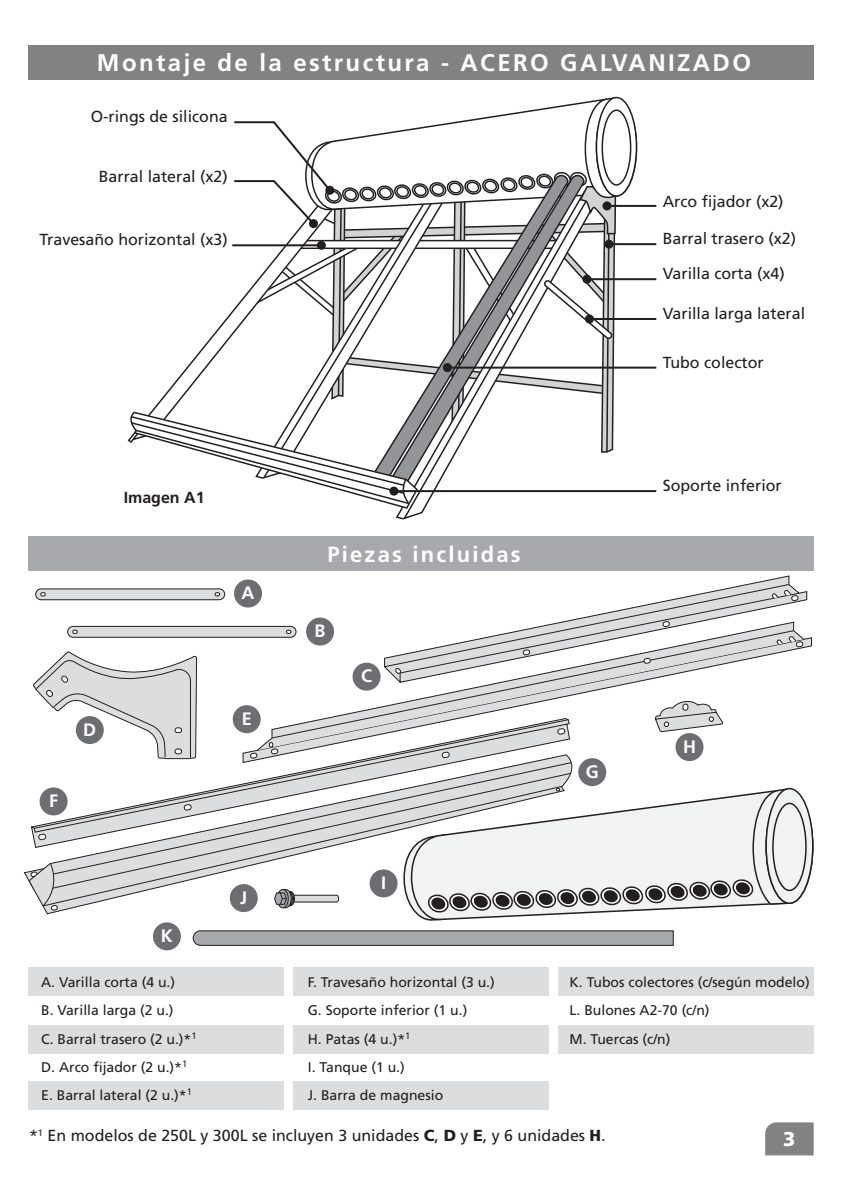
<style>
.page{position:relative;width:842px;height:1191px;background:#fff}
.page>*{position:absolute;margin:0;border:0;box-sizing:border-box;transform-origin:0 0}
.t1{font:700 24px "Frutiger LT Std";letter-spacing:.1em;color:#fff}
.t2{font:700 22px "Frutiger LT Std";letter-spacing:.1em;color:#fff}
.t3{font:900 20px "Frutiger LT Std";color:#fff}
.t4{font:700 18px "Frutiger LT Std";color:#fff}
.t5{font:16px "Frutiger LT Std";color:#231f20}
.t6{font:700 16px "Frutiger LT Std";color:#231f20}
.t7{font:14px/28px "Frutiger LT Std";color:#231f20}
.s1{font-weight:900}
</style>
<div class="page">
<svg style="left:765px;top:1122px;width:49px;height:33px"></svg>
<div style="left:28px;top:46px;width:786px;height:34px;background:#808284"></div>
<div style="left:28px;top:536px;width:786px;height:34px;background:#a7a9ac"></div>
<div style="left:596px;top:97px;width:41px;height:100px;border:2px solid #231f20;border-radius:50%"></div>
<div style="left:601px;top:109px;width:30px;height:77px;border:2px solid #231f20;border-radius:50%"></div>
<hr style="left:607px;top:205px;width:49px;height:2px;background:#231f20">
<hr style="left:587px;top:278px;width:69px;height:2px;background:#231f20">
<hr style="left:609px;top:243px;width:47px;height:2px;background:#231f20">
<hr style="left:589px;top:318px;width:67px;height:2px;background:#231f20">
<svg style="left:127px;top:96px;width:490px;height:414px"></svg>
<hr style="left:447px;top:367px;width:209px;height:2px;background:#231f20">
<div style="left:443px;top:363px;width:9px;height:9px;background:#231f20;border-radius:50%"></div>
<hr style="left:394px;top:490px;width:262px;height:2px;background:#231f20">
<div style="left:389px;top:486px;width:9px;height:9px;background:#231f20;border-radius:50%"></div>
<div style="left:28px;top:967px;width:255px;height:29px;background:#dcddde"></div>
<div style="left:293px;top:967px;width:255px;height:29px;background:#dcddde"></div>
<svg style="left:33px;top:651px;width:165px;height:66px"></svg>
<svg style="left:752px;top:575px;width:56px;height:26px"></svg>
<svg style="left:294px;top:630px;width:407px;height:109px"></svg>
<svg style="left:383px;top:583px;width:421px;height:92px"></svg>
<div style="left:36px;top:589px;width:189px;height:11px;background:#dcddde;border-radius:5px"></div>
<div style="left:35px;top:588px;width:190px;height:12px;border:1px solid #231f20;border-radius:5px"></div>
<svg style="left:40px;top:592px;width:6px;height:4px"></svg>
<svg style="left:215px;top:592px;width:5px;height:4px"></svg>
<div style="left:68px;top:626px;width:228px;height:11px;background:#dcddde;border-radius:5px"></div>
<div style="left:67px;top:626px;width:229px;height:12px;border:1px solid #231f20;border-radius:5px"></div>
<svg style="left:72px;top:629px;width:6px;height:5px"></svg>
<svg style="left:286px;top:629px;width:5px;height:5px"></svg>
<svg style="left:75px;top:718px;width:494px;height:37px"></svg>
<svg style="left:654px;top:701px;width:70px;height:31px"></svg>
<div style="left:76px;top:716px;width:28px;height:28px;background:#6d6e71;border-radius:50%"></div>
<div style="left:234px;top:579px;width:28px;height:28px;background:#6d6e71;border-radius:50%"></div>
<div style="left:306px;top:617px;width:28px;height:28px;background:#6d6e71;border-radius:50%"></div>
<div style="left:675px;top:733px;width:28px;height:28px;background:#6d6e71;border-radius:50%"></div>
<div style="left:353px;top:662px;width:28px;height:28px;background:#6d6e71;border-radius:50%"></div>
<div style="left:233px;top:705px;width:28px;height:28px;background:#6d6e71;border-radius:50%"></div>
<div style="left:578px;top:758px;width:28px;height:28px;background:#6d6e71;border-radius:50%"></div>
<div style="left:153px;top:922px;width:28px;height:28px;background:#6d6e71;border-radius:50%"></div>
<div style="left:28px;top:1025px;width:255px;height:28px;background:#dcddde"></div>
<div style="left:293px;top:1025px;width:255px;height:28px;background:#dcddde"></div>
<div style="left:28px;top:1081px;width:255px;height:28px;background:#dcddde"></div>
<div style="left:293px;top:1081px;width:255px;height:28px;background:#dcddde"></div>
<div style="left:558px;top:967px;width:256px;height:29px;background:#dcddde"></div>
<div style="left:558px;top:1025px;width:256px;height:28px;background:#dcddde"></div>
<svg style="left:28px;top:755px;width:554px;height:160px"></svg>
<svg style="left:42px;top:785px;width:361px;height:122px"></svg>
<svg style="left:52px;top:761px;width:520px;height:26px"></svg>
<svg style="left:52px;top:772px;width:519px;height:117px"></svg>
<svg style="left:30px;top:862px;width:31px;height:49px"></svg>
<svg style="left:192px;top:930px;width:482px;height:16px"></svg>
<svg style="left:274px;top:888px;width:66px;height:20px"></svg>
<svg style="left:403px;top:787px;width:388px;height:134px"></svg>
<div style="left:766px;top:788px;width:47px;height:115px;background:#f1f2f2;border-radius:50%"></div>
<div style="left:765px;top:788px;width:48px;height:116px;border:2px solid #231f20;border-radius:50%"></div>
<div style="left:772px;top:802px;width:35px;height:89px;border:2px solid #231f20;border-radius:50%"></div>
<h1 class="t1" style="left:97px;top:50px;width:655px">Montaje de la estructura - ACERO GALVANIZADO</h1>
<p class="t5" style="left:91px;top:108px;width:138px">O-rings de silicona</p>
<p class="t5" style="left:99px;top:167px;width:130px">Barral lateral (x2)</p>
<p class="t5" style="left:663px;top:193px;width:122px">Arco fijador (x2)</p>
<p class="t5" style="left:40px;top:231px;width:190px">Travesaño horizontal (x3)</p>
<p class="t5" style="left:663px;top:230px;width:135px">Barral trasero (x2)</p>
<p class="t6" style="left:124px;top:489px;width:82px">Imagen A1</p>
<p class="t4" style="left:242px;top:583px;width:14px">A</p>
<p class="t4" style="left:49px;top:791px;width:10px">F</p>
<p class="t4" style="left:83px;top:719px;width:14px">D</p>
<p class="t4" style="left:161px;top:926px;width:14px">K</p>
<p class="t4" style="left:242px;top:709px;width:12px">E</p>
<p class="t4" style="left:240px;top:887px;width:9px">J</p>
<h2 class="t2" style="left:327px;top:543px;width:195px">Piezas incluidas</h2>
<p class="t4" style="left:315px;top:621px;width:12px">B</p>
<p class="t4" style="left:361px;top:666px;width:12px">C</p>
<p class="t4" style="left:381px;top:873px;width:7px">I</p>
<p class="t5" style="left:663px;top:265px;width:123px">Varilla corta (x4)</p>
<p class="t5" style="left:663px;top:305px;width:144px">Varilla larga lateral</p>
<p class="t5" style="left:663px;top:353px;width:103px">Tubo colector</p>
<p class="t5" style="left:663px;top:477px;width:121px">Soporte inferior</p>
<p class="t4" style="left:586px;top:762px;width:14px">G</p>
<p class="t4" style="left:683px;top:736px;width:14px">H</p>
<p class="t7" style="left:41px;top:968px;width:135px">A. Varilla corta (4 u.)</p>
<p class="t7" style="left:308px;top:968px;width:188px">F. Travesaño horizontal (3 u.)</p>
<p class="t7" style="left:41px;top:996px;width:134px">B. Varilla larga (2 u.)</p>
<p class="t7" style="left:308px;top:996px;width:161px">G. Soporte inferior (1 u.)</p>
<p class="t7" style="left:41px;top:1025px;width:157px">C. Barral trasero (2 u.)*<sup>1</sup></p>
<p class="t7" style="left:308px;top:1025px;width:104px">H. Patas (4 u.)*<sup>1</sup></p>
<p class="t7" style="left:41px;top:1053px;width:147px">D. Arco fijador (2 u.)*<sup>1</sup></p>
<p class="t7" style="left:308px;top:1053px;width:98px">I. Tanque (1 u.)</p>
<p class="t7" style="left:41px;top:1081px;width:152px">E. Barral lateral (2 u.)*<sup>1</sup></p>
<p class="t5" style="left:29px;top:1126px;width:578px">*<sup>1</sup> En modelos de 250L y 300L se incluyen 3 unidades <span class="s1">C</span>, <span class="s1">D</span> y <span class="s1">E</span>, y 6 unidades <span class="s1">H</span>.</p>
<p class="t7" style="left:570px;top:968px;width:242px">K. Tubos colectores (c/según modelo)<br>L. Bulones A2-70 (c/n)</p>
<p class="t7" style="left:570px;top:1025px;width:102px">M. Tuercas (c/n)</p>
<p class="t7" style="left:308px;top:1081px;width:137px">J. Barra de magnesio</p>
<h3 class="t3" style="left:783px;top:1127px;width:14px">3</h3>
</div>
